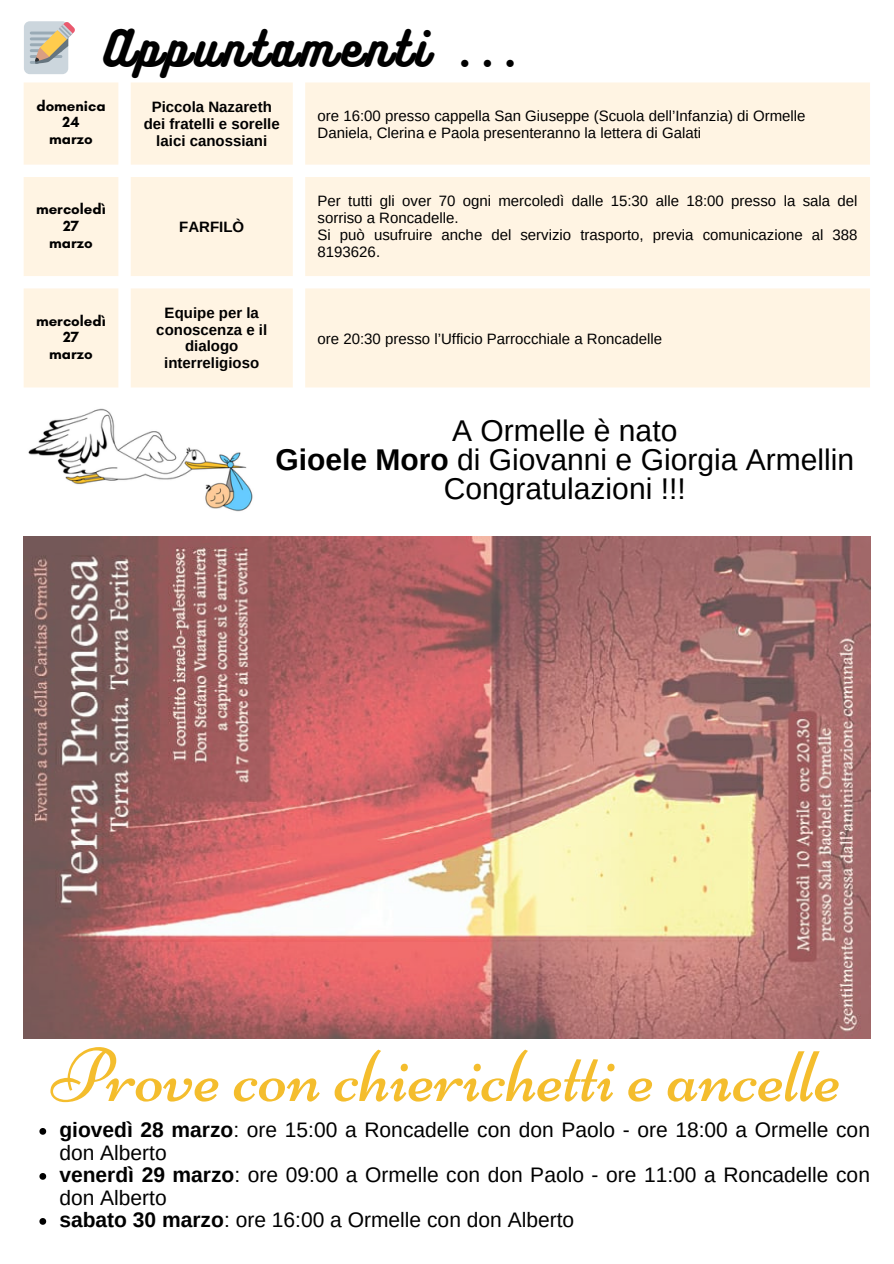
<style>
.page{position:relative;width:894px;height:1264px;background:#fff}
.page>*{position:absolute;margin:0;border:0;box-sizing:border-box;transform-origin:0 0}
.t1{font:76.5px "Niconne";color:#f4bd2d}
.t2{font:43.95px "Bukhari Script";letter-spacing:.125em;color:#000}
.t3{font:30px/29.2px "Arimo";color:#000;text-align:center}
.t4{font:21px/22.5px "Arimo";color:#000}
.t5{font:15px/16.8px "Arimo";color:#000}
.t6{font:700 15px/16.8px "Arimo";color:#000;text-align:center}
.t7{font:700 15px "Glacial Indifference";color:#000}
.s1{font-weight:700}
</style>
<div class="page">
<div style="left:24px;top:21px;width:44px;height:53px;background:#ccd6dd;border-radius:6px"></div>
<svg style="left:30px;top:22px;width:45px;height:42px"></svg>
<svg style="left:24px;top:82px;width:845px;height:305px;background:#fff5e6"></svg>
<img style="left:28px;top:408px;width:225px;height:104px">
<img style="left:24px;top:536px;width:846px;height:502px">
<svg style="left:39px;top:1128px;width:7px;height:6px"></svg>
<svg style="left:39px;top:1173px;width:7px;height:6px"></svg>
<svg style="left:39px;top:1218px;width:7px;height:6px"></svg>
<p class="t2" style="left:104px;top:20px;width:415px">Appuntamenti ...</p>
<h2 class="t7" style="left:36px;top:96px;width:71px">domenica</h2>
<p class="t7" style="left:63px;top:113px;width:18px">24</p>
<p class="t7" style="left:49px;top:130px;width:45px">marzo</p>
<p class="t6" style="left:152px;top:98px;width:121px">Piccola Nazareth</p>
<p class="t6" style="left:144px;top:115px;width:137px">dei fratelli e sorelle laici canossiani</p>
<p class="t5" style="left:317px;top:107px;width:489px">ore 16:00 presso cappella San Giuseppe (Scuola dell’Infanzia) di Ormelle</p>
<p class="t5" style="left:317px;top:124px;width:385px">Daniela, Clerina e Paola presenteranno la lettera di Galati</p>
<p class="t7" style="left:36px;top:200px;width:71px">mercoledì</p>
<p class="t7" style="left:63px;top:217px;width:17px">27</p>
<p class="t7" style="left:49px;top:234px;width:45px">marzo</p>
<p class="t7" style="left:36px;top:311px;width:71px">mercoledì</p>
<p class="t7" style="left:63px;top:328px;width:17px">27</p>
<p class="t7" style="left:49px;top:345px;width:45px">marzo</p>
<p class="t6" style="left:179px;top:218px;width:66px">FARFILÒ</p>
<p class="t5" style="left:317px;top:193px;width:541px">Per tutti gli over 70 ogni mercoledì dalle 15:30 alle 18:00 presso la sala del sorriso a Roncadelle.</p>
<p class="t5" style="left:317px;top:226px;width:541px">Si può usufruire anche del servizio trasporto, previa comunicazione al 388<br>8193626.</p>
<p class="t6" style="left:156px;top:304px;width:112px">Equipe per la conoscenza e il dialogo interreligioso</p>
<p class="t5" style="left:317px;top:330px;width:346px">ore 20:30 presso l’Ufficio Parrocchiale a Roncadelle</p>
<p class="t3" style="left:275px;top:415px;width:580px">A Ormelle è nato<br><span class="s1">Gioele Moro</span> di Giovanni e Giorgia Armellin<br>Congratulazioni !!!</p>
<h3 class="t1" style="left:51px;top:1030px;width:791px">Prove con chierichetti e ancelle</h3>
<p class="t4" style="left:59px;top:1118px;width:811px"><span class="s1">giovedì 28 marzo</span>: ore 15:00 a Roncadelle con don Paolo - ore 18:00 a Ormelle con don Alberto</p>
<h1 class="t4" style="left:59px;top:1163px;width:811px"><span class="s1">venerdì 29 marzo</span>: ore 09:00 a Ormelle con don Paolo - ore 11:00 a Roncadelle con don Alberto</h1>
<p class="t4" style="left:59px;top:1208px;width:516px"><span class="s1">sabato 30 marzo</span>: ore 16:00 a Ormelle con don Alberto</p>
</div>
